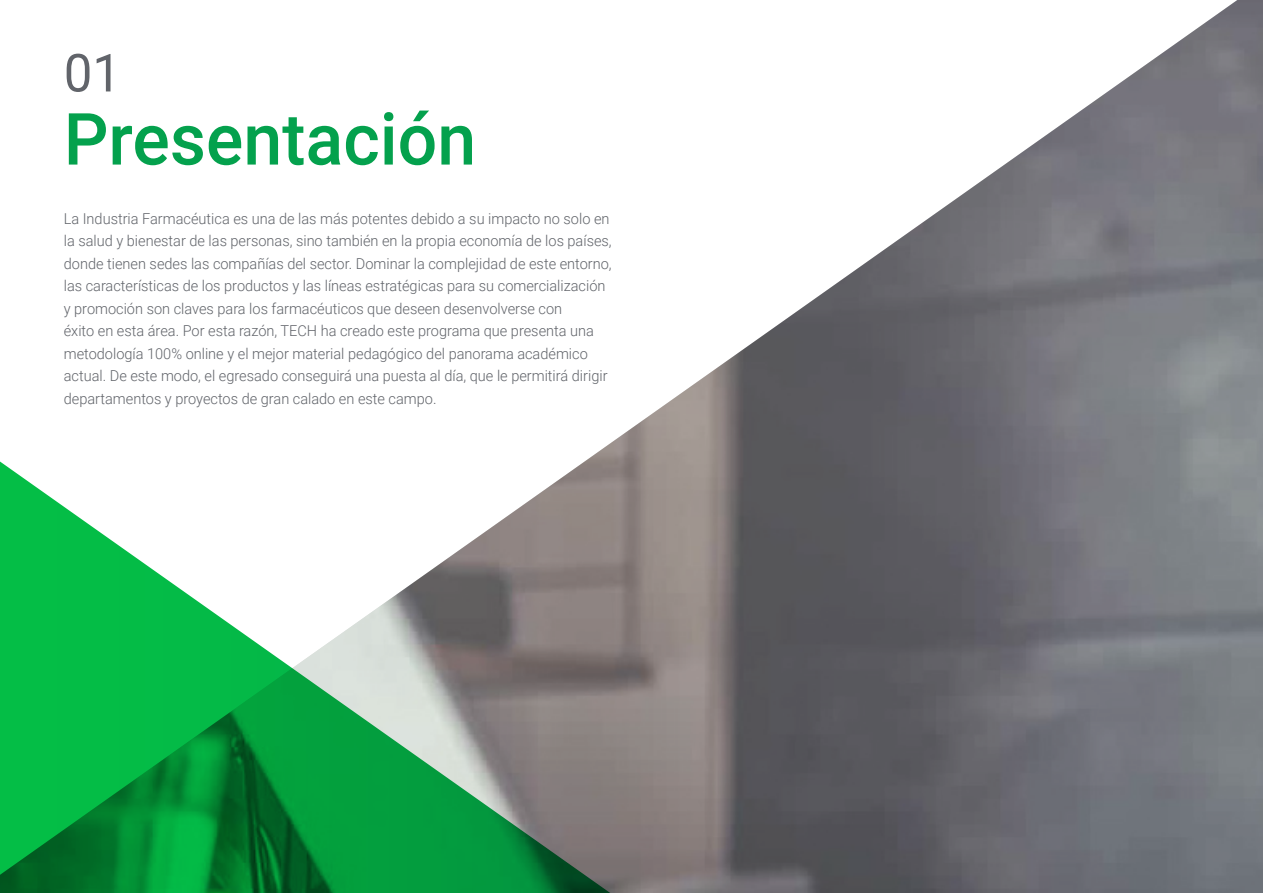
<style>
.page{position:relative;width:1263px;height:893px;background:#fff}
.page>*{position:absolute;margin:0;border:0;box-sizing:border-box;transform-origin:0 0}
.t1{font:500 72px "Roboto";color:#04a14d}
.t2{font:52.5px "Roboto";color:#61646a}
.t3{font:300 15px/22.5px "Roboto";color:#61646a}
</style>
<div class="page">
<img style="left:607px;top:0;width:656px;height:893px">
<svg style="left:0;top:446px;width:640px;height:447px"></svg>
<h2 class="t2" style="left:64px;top:36px;width:59px">01</h2>
<h1 class="t1" style="left:64px;top:89px;width:414px">Presentación</h1>
<p class="t3" style="left:64px;top:207px;width:549px">La Industria Farmacéutica es una de las más potentes debido a su impacto no solo en la salud y bienestar de las personas, sino también en la propia economía de los países, donde tienen sedes las compañías del sector. Dominar la complejidad de este entorno, las características de los productos y las líneas estratégicas para su comercialización y promoción son claves para los farmacéuticos que deseen desenvolverse con<br>éxito en esta área. Por esta razón, TECH ha creado este programa que presenta una metodología 100% online y el mejor material pedagógico del panorama académico actual. De este modo, el egresado conseguirá una puesta al día, que le permitirá dirigir departamentos y proyectos de gran calado en este campo.</p>
</div>
